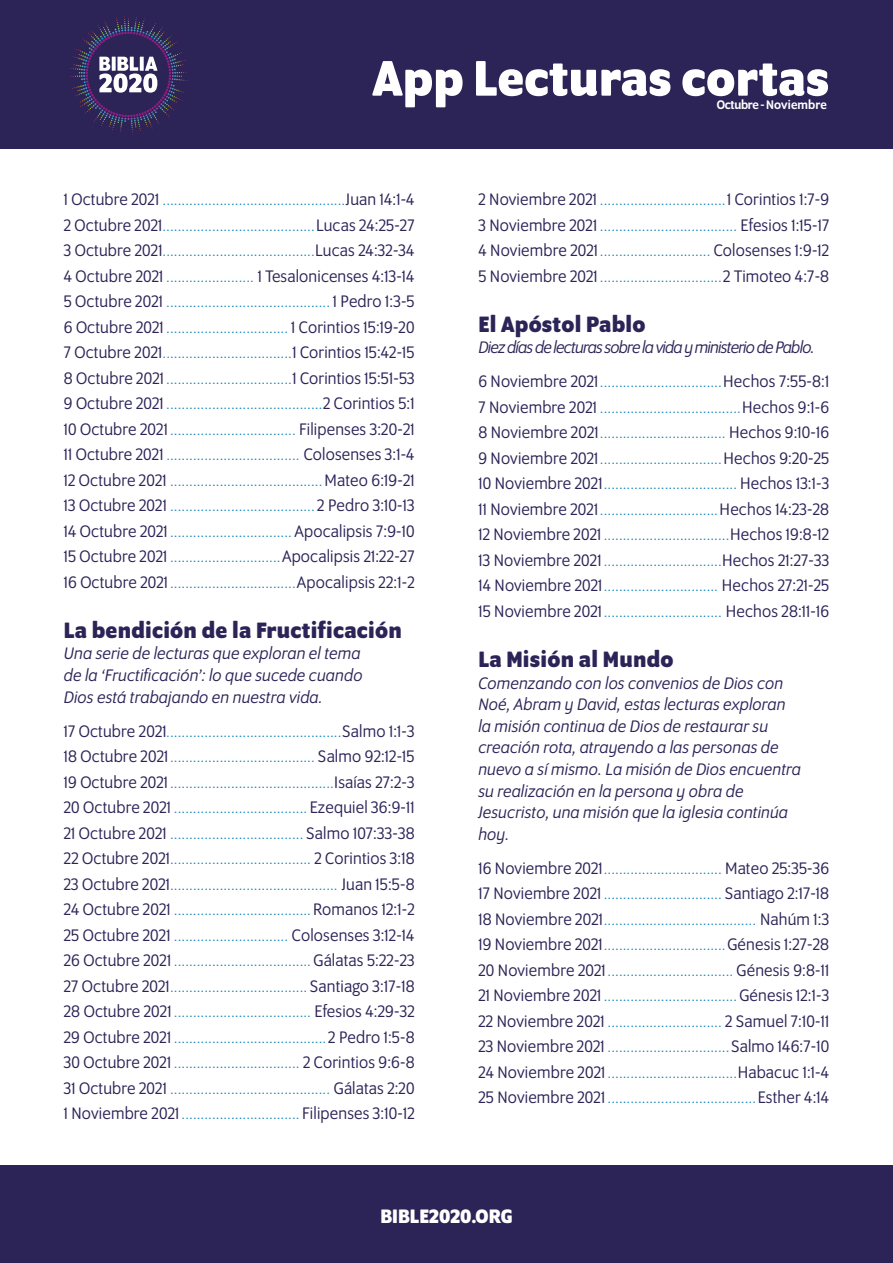
<style>
.page{position:relative;width:893px;height:1263px;background:#fff}
.page>*{position:absolute;margin:0;border:0;box-sizing:border-box;transform-origin:0 0}
.t1{font:700 54px "Program OT";color:#fff}
.t2{font:700 24px "Program OT";letter-spacing:.01em;color:#2c2357}
.t3{font:700 21px "Program OT";color:#fff}
.t4{font:italic 18px/21.6px "Program OT";letter-spacing:.01em;color:#2c2357;text-align:justify}
.t5{font:18px "Program OT";letter-spacing:.01em;color:#2c2357}
.t6{font:italic 18px "Program OT";letter-spacing:-.04em;color:#2c2357}
.t7{font:15px/25.5px "Program OT";color:#0986bb;text-align:justify}
.t8{font:500 13.5px "Program OT";letter-spacing:.005em;color:#fff}
.s1{font-size:18px;color:#2c2357}
.s2{font-size:15px;color:#0986bb}
</style>
<div class="page">
<div style="left:0;top:0;width:893px;height:149px;background:#2c2357"></div>
<div style="left:0;top:1166px;width:893px;height:97px;background:#2c2357"></div>
<svg style="left:104px;top:14px;width:41px;height:10px"></svg>
<svg style="left:99px;top:57px;width:58px;height:36px"></svg>
<h1 class="t1" style="left:372px;top:47px;width:458px">App Lecturas cortas</h1>
<p class="t8" style="left:717px;top:97px;width:112px">Octubre - Noviembre</p>
<p class="t7" style="left:64px;top:188px;width:352px"><span class="s1">1 Octubre 2021</span> ................................................<span class="s1">Juan 14:1-4<br>2 Octubre 2021</span>........................................<span class="s1">Lucas 24:25-27<br>3 Octubre 2021</span>........................................<span class="s1">Lucas 24:32-34</span></p>
<p class="t5" style="left:64px;top:266px;width:352px">4 Octubre 2021 <span class="s2">.......................</span> 1 Tesalonicenses 4:13-14</p>
<p class="t7" style="left:64px;top:290px;width:352px"><span class="s1">5 Octubre 2021</span> ........................................... <span class="s1">1 Pedro 1:3-5<br>6 Octubre 2021</span> ................................ <span class="s1">1 Corintios 15:19-20<br>7 Octubre 2021</span>..................................<span class="s1">1 Corintios 15:42-15<br>8 Octubre 2021</span> .................................<span class="s1">1 Corintios 15:51-53<br>9 Octubre 2021</span> .........................................<span class="s1">2 Corintios 5:1<br>10 Octubre 2021</span> ................................. <span class="s1">Filipenses 3:20-21<br>11 Octubre 2021</span> ................................... <span class="s1">Colosenses 3:1-4<br>12 Octubre 2021</span> ........................................<span class="s1">Mateo 6:19-21<br>13 Octubre 2021</span> ...................................... <span class="s1">2 Pedro 3:10-13<br>14 Octubre 2021</span> ................................ <span class="s1">Apocalipsis 7:9-10</span></p>
<p class="t5" style="left:64px;top:546px;width:352px">15 Octubre 2021 <span class="s2">.............................</span>Apocalipsis 21:22-27</p>
<p class="t7" style="left:64px;top:570px;width:352px"><span class="s1">16 Octubre 2021</span>.................................<span class="s1">Apocalipsis 22:1-2</span></p>
<h2 class="t2" style="left:64px;top:616px;width:340px">La bendición de la Fructificación</h2>
<p class="t4" style="left:64px;top:643px;width:300px">Una serie de lecturas que exploran el tema de la ‘Fructificación’: lo que sucede cuando Dios está trabajando en nuestra vida.</p>
<p class="t7" style="left:64px;top:719px;width:352px"><span class="s1">17 Octubre 2021</span>..............................................<span class="s1">Salmo 1:1-3<br>18 Octubre 2021</span>...................................... <span class="s1">Salmo 92:12-15<br>19 Octubre 2021</span>...........................................<span class="s1">Isaías 27:2-3<br>20 Octubre 2021</span> ................................... <span class="s1">Ezequiel 36:9-11<br>21 Octubre 2021</span> ................................... <span class="s1">Salmo 107:33-38<br>22 Octubre 2021</span>..................................... <span class="s1">2 Corintios 3:18<br>23 Octubre 2021</span>............................................ <span class="s1">Juan 15:5-8<br>24 Octubre 2021</span> .................................... <span class="s1">Romanos 12:1-2</span></p>
<p class="t5" style="left:64px;top:925px;width:352px">25 Octubre 2021 <span class="s2">..............................</span> Colosenses 3:12-14</p>
<p class="t7" style="left:64px;top:948px;width:352px"><span class="s1">26 Octubre 2021</span> .................................... <span class="s1">Gálatas 5:22-23<br>27 Octubre 2021</span>.................................... <span class="s1">Santiago 3:17-18<br>28 Octubre 2021</span> .................................... <span class="s1">Efesios 4:29-32<br>29 Octubre 2021</span> ........................................<span class="s1">2 Pedro 1:5-8<br>30 Octubre 2021</span> ................................. <span class="s1">2 Corintios 9:6-8<br>31 Octubre 2021</span> .......................................... <span class="s1">Gálatas 2:20</span></p>
<p class="t5" style="left:64px;top:1103px;width:352px">1 Noviembre 2021 <span class="s2">...............................</span> Filipenses 3:10-12</p>
<p class="t7" style="left:478px;top:188px;width:352px"><span class="s1">2 Noviembre 2021</span> .................................<span class="s1">1 Corintios 1:7-9<br>3 Noviembre 2021</span> .................................... <span class="s1">Efesios 1:15-17</span></p>
<p class="t5" style="left:478px;top:240px;width:352px">4 Noviembre 2021<span class="s2">.............................</span> Colosenses 1:9-12</p>
<p class="t7" style="left:478px;top:264px;width:352px"><span class="s1">5 Noviembre 2021</span> ................................<span class="s1">2 Timoteo 4:7-8</span></p>
<h2 class="t2" style="left:478px;top:310px;width:169px">El Apóstol Pablo</h2>
<p class="t6" style="left:478px;top:338px;width:338px">Diez días de lecturas sobre la vida y ministerio de Pablo.</p>
<p class="t7" style="left:478px;top:370px;width:352px"><span class="s1">6 Noviembre 2021</span>................................<span class="s1">Hechos 7:55-8:1<br>7 Noviembre 2021</span> .....................................<span class="s1">Hechos 9:1-6<br>8 Noviembre 2021</span>................................. <span class="s1">Hechos 9:10-16<br>9 Noviembre 2021</span>................................<span class="s1">Hechos 9:20-25<br>10 Noviembre 2021</span>................................... <span class="s1">Hechos 13:1-3<br>11 Noviembre 2021</span>...............................<span class="s1">Hechos 14:23-28<br>12 Noviembre 2021</span> .................................<span class="s1">Hechos 19:8-12<br>13 Noviembre 2021</span> ...............................<span class="s1">Hechos 21:27-33<br>14 Noviembre 2021</span>.............................. <span class="s1">Hechos 27:21-25<br>15 Noviembre 2021</span>............................... <span class="s1">Hechos 28:11-16</span></p>
<h2 class="t2" style="left:478px;top:645px;width:197px">La Misión al Mundo</h2>
<p class="t4" style="left:478px;top:672px;width:324px;text-align:left">Comenzando con los convenios de Dios con Noé, Abram y David, estas lecturas exploran la misión continua de Dios de restaurar su creación rota, atrayendo a las personas de nuevo a sí mismo. La misión de Dios encuentra su realización en la persona y obra de Jesucristo, una misión que la iglesia continúa hoy.</p>
<p class="t7" style="left:478px;top:856px;width:352px"><span class="s1">16 Noviembre 2021</span>............................... <span class="s1">Mateo 25:35-36<br>17 Noviembre 2021</span> ............................... <span class="s1">Santiago 2:17-18<br>18 Noviembre 2021</span>........................................ <span class="s1">Nahúm 1:3<br>19 Noviembre 2021</span>................................<span class="s1">Génesis 1:27-28<br>20 Noviembre 2021</span>................................. <span class="s1">Génesis 9:8-11<br>21 Noviembre 2021</span> ................................... <span class="s1">Génesis 12:1-3<br>22 Noviembre 2021</span> .............................. <span class="s1">2 Samuel 7:10-11<br>23 Noviembre 2021</span> ................................<span class="s1">Salmo 146:7-10<br>24 Noviembre 2021</span> ..................................<span class="s1">Habacuc 1:1-4<br>25 Noviembre 2021</span> .......................................<span class="s1">Esther 4:14</span></p>
<h3 class="t3" style="left:380px;top:1204px;width:134px">BIBLE2020.ORG</h3>
</div>
